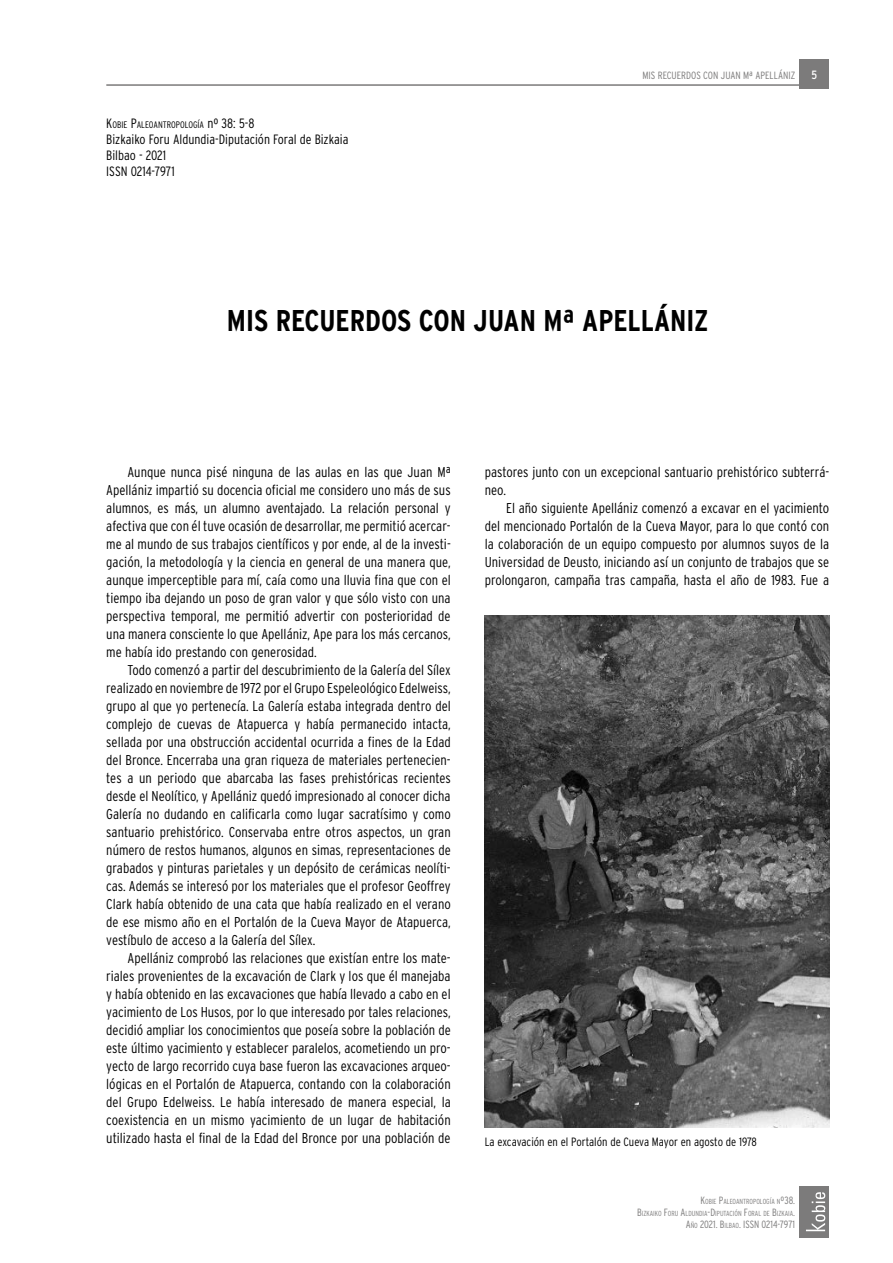
<style>
.page{position:relative;width:893px;height:1263px;background:#fff}
.page>*{position:absolute;margin:0;border:0;box-sizing:border-box;transform-origin:0 0}
.t1{font:700 30px "Interstate Condensed";color:#000}
.t2{font:300 14.25px/18px "Interstate Condensed";color:#000;text-align:justify}
.t3{font:300 13.5px/16.2px "Interstate Condensed";color:#000}
.t4{font:300 12px "Interstate Condensed";color:#000}
.t5{font:12px "Interstate Condensed";color:#fff}
.t6{font:300 10.5px "Interstate Condensed";color:#7c7b7b}
.t7{font:300 10.5px "Interstate Condensed";letter-spacing:-.01em;color:#7c7b7b}
.t8{font:300 9.45px "Interstate Condensed";color:#000}
.t9{font:300 7.35px/12px "Interstate Condensed";color:#7c7b7b;text-align:right}
.s1{font-size:13.5px}
.s2{font-size:10.5px}
.s3{font-size:7.35px}
</style>
<div class="page">
<div style="left:799px;top:60px;width:30px;height:29px;background:#7c7b7b"></div>
<hr style="left:106px;top:84px;width:693px;height:2px;background:#7c7b7b">
<div style="left:799px;top:1186px;width:30px;height:51px;background:#7c7b7b"></div>
<svg style="left:806px;top:1192px;width:19px;height:39px"></svg>
<img style="left:485px;top:615px;width:344px;height:513px">
<p class="t8" style="left:106px;top:119px;width:150px"><span class="s1">K</span>OBIE <span class="s1">P</span>ALEOANTROPOLOGÍA <span class="s1">nº 38: 5-8</span></p>
<p class="t3" style="left:106px;top:131px;width:244px">Bizkaiko Foru Aldundia-Diputación Foral de Bizkaia<br>Bilbao - 2021<br>ISSN 0214-7971</p>
<p class="t6" style="left:642px;top:69px;width:154px">MIS RECUERDOS CON JUAN Mª APELLÁNIZ</p>
<p class="t5" style="left:811px;top:68px;width:7px">5</p>
<h1 class="t1" style="left:227px;top:304px;width:483px">MIS RECUERDOS CON JUAN Mª APELLÁNIZ</h1>
<p class="t2" style="left:106px;top:463px;width:346px;text-indent:21px">Aunque nunca pisé ninguna de las aulas en las que Juan Mª Apellániz impartió su docencia oficial me considero uno más de sus alumnos, es más, un alumno aventajado. La relación personal y afectiva que con él tuve ocasión de desarrollar, me permitió acercar&shy;me al mundo de sus trabajos científicos y por ende, al de la investi&shy;gación, la metodología y la ciencia en general de una manera que, aunque imperceptible para mí, caía como una lluvia fina que con el tiempo iba dejando un poso de gran valor y que sólo visto con una perspectiva temporal, me permitió advertir con posterioridad de una manera consciente lo que Apellániz, Ape para los más cercanos, me había ido prestando con generosidad.</p>
<p class="t2" style="left:106px;top:661px;width:346px;text-indent:21px">Todo comenzó a partir del descubrimiento de la Galería del Sílex realizado en noviembre de 1972 por el Grupo Espeleológico Edelweiss, grupo al que yo pertenecía. La Galería estaba integrada dentro del complejo de cuevas de Atapuerca y había permanecido intacta, sellada por una obstrucción accidental ocurrida a fines de la Edad del Bronce. Encerraba una gran riqueza de materiales pertenecien&shy;tes a un periodo que abarcaba las fases prehistóricas recientes desde el Neolítico, y Apellániz quedó impresionado al conocer dicha Galería no dudando en calificarla como lugar sacratísimo y como santuario prehistórico. Conservaba entre otros aspectos, un gran número de restos humanos, algunos en simas, representaciones de grabados y pinturas parietales y un depósito de cerámicas neolíti&shy;cas. Además se interesó por los materiales que el profesor Geoffrey Clark había obtenido de una cata que había realizado en el verano de ese mismo año en el Portalón de la Cueva Mayor de Atapuerca, vestíbulo de acceso a la Galería del Sílex.</p>
<p class="t2" style="left:106px;top:949px;width:346px;text-indent:21px">Apellániz comprobó las relaciones que existían entre los mate&shy;riales provenientes de la excavación de Clark y los que él manejaba y había obtenido en las excavaciones que había llevado a cabo en el yacimiento de Los Husos, por lo que interesado por tales relaciones, decidió ampliar los conocimientos que poseía sobre la población de este último yacimiento y establecer paralelos, acometiendo un pro&shy;yecto de largo recorrido cuya base fueron las excavaciones arqueo&shy;lógicas en el Portalón de Atapuerca, contando con la colaboración del Grupo Edelweiss. Le había interesado de manera especial, la coexistencia en un mismo yacimiento de un lugar de habitación utilizado hasta el final de la Edad del Bronce por una población de</p>
<p class="t2" style="left:485px;top:463px;width:346px">pastores junto con un excepcional santuario prehistórico subterrá&shy;neo.</p>
<p class="t2" style="left:485px;top:499px;width:346px;text-indent:21px">El año siguiente Apellániz comenzó a excavar en el yacimiento del mencionado Portalón de la Cueva Mayor, para lo que contó con la colaboración de un equipo compuesto por alumnos suyos de la Universidad de Deusto, iniciando así un conjunto de trabajos que se prolongaron, campaña tras campaña, hasta el año de 1983. Fue a</p>
<p class="t4" style="left:485px;top:1135px;width:274px">La excavación en el Portalón de Cueva Mayor en agosto de 1978</p>
<p class="t9" style="left:637px;top:1196px;width:160px"><span class="s2">K</span>OBIE <span class="s2">P</span>ALEOANTROPOLOGÍA N<span class="s2">º38.<br>B</span>IZKAIKO <span class="s2">F</span>ORU <span class="s2">A</span>LDUNDIA<span class="s2">-D</span>IPUTACIÓN <span class="s2">F</span>ORAL DE <span class="s2">B</span>IZKAIA<span class="s2">.</span></p>
<p class="t7" style="left:686px;top:1219px;width:111px">A<span class="s3">ÑO</span> 2021. B <span class="s3">ILBAO</span>. ISSN 0214-7971</p>
</div>
